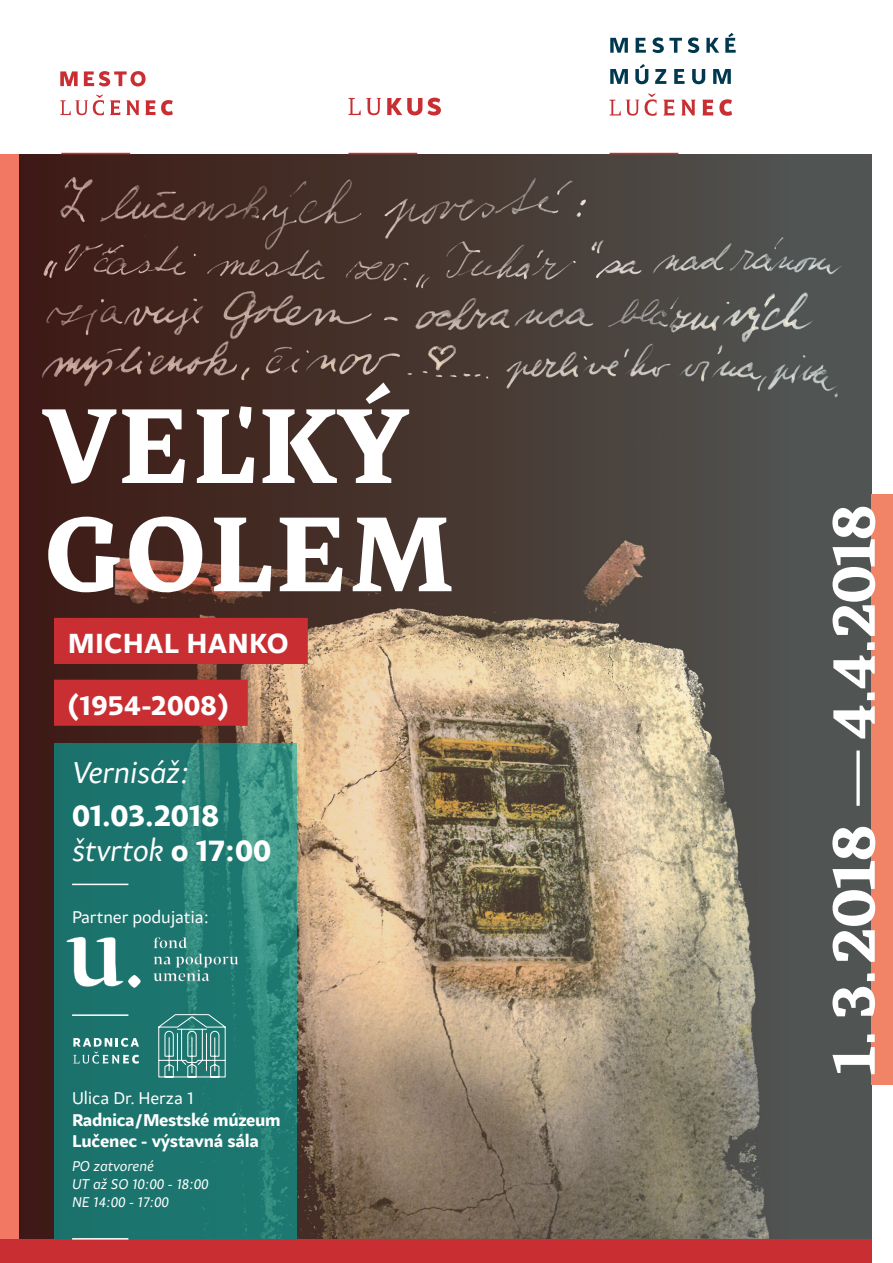
<style>
.page{position:relative;width:893px;height:1263px;background:#fff}
.page>*{position:absolute;margin:0;border:0;box-sizing:border-box;transform-origin:0 0}
.MN_TEXT_ZDOBNY_NADPI{font:800 108.15px "Cira Serif";letter-spacing:.01em;color:#fff}
.t1{font:800 61.5px "Cira Serif";letter-spacing:-.015em;color:#fff}
.menši{font:italic 31.8px "Samo Sans";letter-spacing:-.01em;color:#fff}
.menši-2{font:700 31.8px "Samo Sans";letter-spacing:-.01em;color:#fff}
.Paragraph_Style_6{font:700 29.25px "Samo Sans";letter-spacing:.005em;color:#fff}
.t2{font:700 18px/21.6px "Samo Sans";letter-spacing:-.02em;color:#fff}
.menši-3{font:18px "Samo Sans";letter-spacing:-.01em;color:#fff}
.t3{font:italic 15px "Samo Sans";color:#fff}
.s1{font-weight:700;font-style:normal}
</style>
<div class="page">
<img style="left:19px;top:154px;width:853px;height:1085px">
<div style="left:0;top:154px;width:19px;height:1085px;background:#f37863"></div>
<div style="left:871px;top:494px;width:22px;height:590px;background:#f18467"></div>
<svg style="left:60px;top:71px;width:113px;height:45px"></svg>
<hr style="left:61px;top:153px;width:69px;height:1px;background:#c92e32">
<hr style="left:348px;top:153px;width:69px;height:1px;background:#c92e32">
<hr style="left:610px;top:153px;width:68px;height:1px;background:#c92e32">
<svg style="left:348px;top:98px;width:33px;height:17px"></svg>
<svg style="left:387px;top:98px;width:54px;height:18px"></svg>
<svg style="left:54px;top:743px;width:243px;height:496px;background:#227b73"></svg>
<svg style="left:856px;top:750px;width:4px;height:56px"></svg>
<div style="left:54px;top:618px;width:254px;height:46px;background:#c92e32"></div>
<div style="left:54px;top:680px;width:194px;height:46px;background:#c92e32"></div>
<svg style="left:54px;top:1013px;width:174px;height:70px;background:#35837e"></svg>
<hr style="left:72px;top:884px;width:56px;height:1px;background:#fff">
<svg style="left:663px;top:100px;width:11px;height:15px"></svg>
<svg style="left:682px;top:100px;width:13px;height:15px"></svg>
<svg style="left:702px;top:100px;width:11px;height:15px"></svg>
<svg style="left:719px;top:99px;width:13px;height:17px"></svg>
<svg style="left:645px;top:93px;width:12px;height:23px"></svg>
<svg style="left:610px;top:100px;width:29px;height:16px"></svg>
<svg style="left:610px;top:38px;width:18px;height:15px"></svg>
<svg style="left:636px;top:38px;width:10px;height:15px"></svg>
<svg style="left:652px;top:37px;width:30px;height:16px"></svg>
<svg style="left:688px;top:37px;width:11px;height:16px"></svg>
<svg style="left:706px;top:38px;width:13px;height:15px"></svg>
<svg style="left:725px;top:33px;width:11px;height:20px"></svg>
<svg style="left:610px;top:69px;width:18px;height:15px"></svg>
<svg style="left:635px;top:64px;width:13px;height:20px"></svg>
<svg style="left:655px;top:69px;width:11px;height:15px"></svg>
<svg style="left:674px;top:69px;width:10px;height:15px"></svg>
<svg style="left:692px;top:69px;width:13px;height:15px"></svg>
<svg style="left:713px;top:69px;width:18px;height:15px"></svg>
<img style="left:55px;top:925px;width:197px;height:70px">
<hr style="left:72px;top:1014px;width:56px;height:2px;background:#fff">
<div style="left:0;top:1239px;width:872px;height:24px;background:#c92e32"></div>
<hr style="left:72px;top:1238px;width:56px;height:1px;background:#fff">
<p class="MN_TEXT_ZDOBNY_NADPI" style="left:43px;top:357px;width:366px">VEĽKÝ</p>
<p class="MN_TEXT_ZDOBNY_NADPI" style="left:43px;top:466px;width:413px">GOLEM</p>
<p class="Paragraph_Style_6" style="left:68px;top:625px;width:222px">MICHAL HANKO</p>
<p class="Paragraph_Style_6" style="left:68px;top:687px;width:162px">(1954-2008)</p>
<p class="menši" style="left:72px;top:752px;width:119px">Vernisáž:</p>
<p class="menši-2" style="left:72px;top:795px;width:149px">01.03.2018</p>
<p class="menši" style="left:72px;top:830px;width:201px">štvrtok <span class="s1">o 17:00</span></p>
<p class="menši-3" style="left:72px;top:905px;width:139px">Partner podujatia:</p>
<p class="menši-3" style="left:72px;top:1087px;width:123px">Ulica Dr. Herza 1</p>
<p class="t2" style="left:72px;top:1108px;width:210px">Radnica/Mestské múzeum<br>Lučenec - výstavná sála</p>
<p class="t3" style="left:72px;top:1157px;width:83px">PO zatvorené</p>
<p class="t3" style="left:72px;top:1175px;width:138px">UT až SO 10:00 - 18:00</p>
<p class="t3" style="left:72px;top:1193px;width:98px">NE 14:00 - 17:00</p>
<p class="t1" style="left:803px;top:739px;width:236px;rotate:-90deg">4.4.2018</p>
<p class="t1" style="left:803px;top:1074px;width:251px;rotate:-90deg">1. 3.2018</p>
</div>
